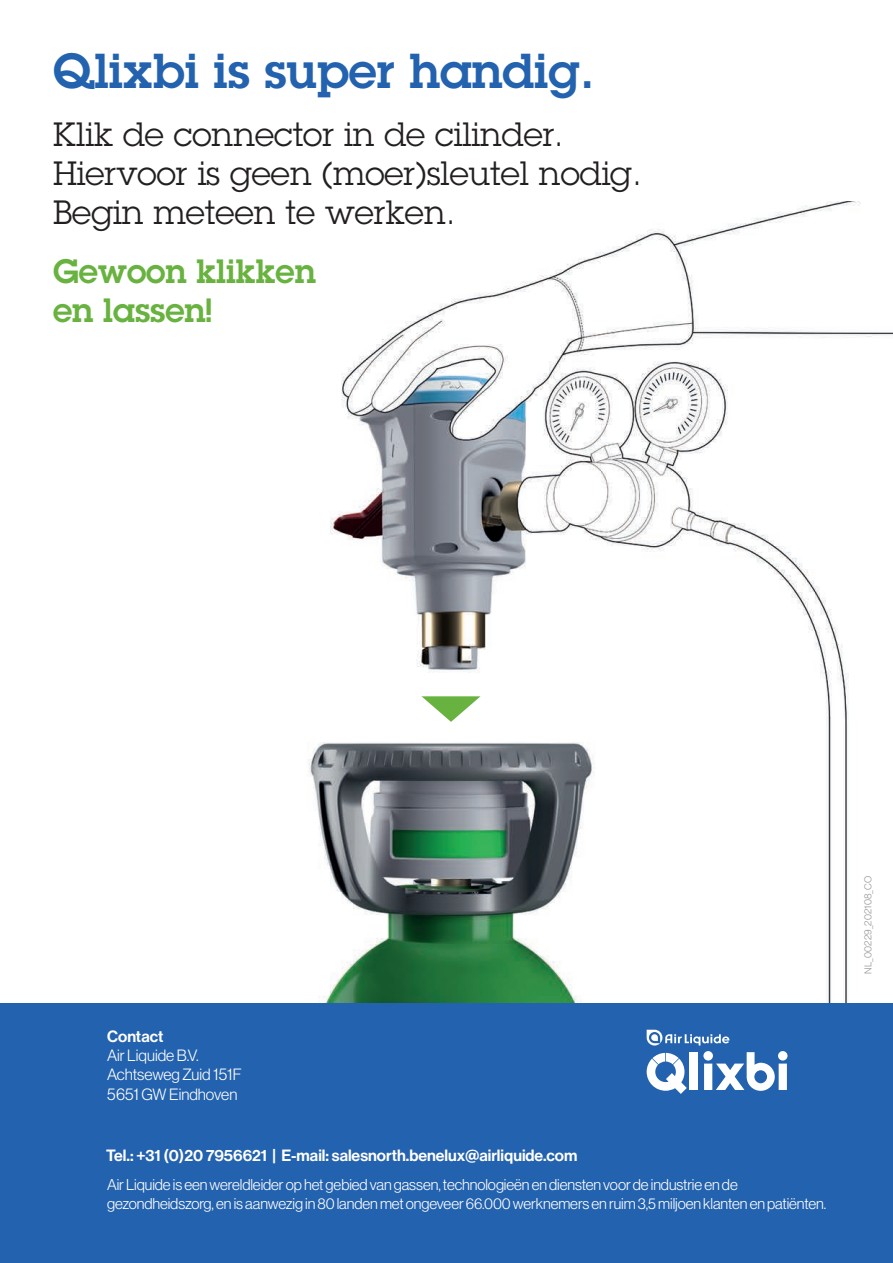
<style>
.page{position:relative;width:893px;height:1263px;background:#fff}
.page>*{position:absolute;margin:0;border:0;box-sizing:border-box;transform-origin:0 0}
.t1{font:600 48px "Lubalin Graph Std";color:#2362af}
.t2{font:33px/39px "Lubalin Graph Std";color:#231f20}
.t3{font:600 33px/39px "Lubalin Graph Std";color:#68b23f}
.t4{font:16.05px "N Haas Grotesk DS Std 65 Md";color:#fff}
.t5{font:16.05px/19.2px "N Haas Grotesk DS Std 45 Lt";color:#fff}
.t6{font:15.3px/19.2px "N Haas Grotesk DS Std 45 Lt";letter-spacing:-.005em;color:#fff}
.t7{font:9.75px "N Haas Grotesk DS Std 45 Lt";letter-spacing:.015em;color:#939598}
.s1{font-family:"N Haas Grotesk DS Std 95 Blk"}
</style>
<div class="page">
<img style="left:308px;top:202px;width:585px;height:801px">
<svg style="left:422px;top:696px;width:58px;height:26px"></svg>
<div style="left:0;top:1003px;width:893px;height:260px;background:#2362af"></div>
<svg style="left:647px;top:1030px;width:82px;height:15px"></svg>
<div style="left:690px;top:1052px;width:8px;height:38px;background:#fff"></div>
<svg style="left:647px;top:1053px;width:40px;height:41px"></svg>
<svg style="left:703px;top:1051px;width:84px;height:40px"></svg>
<h1 class="t1" style="left:53px;top:39px;width:543px">Qlixbi is super handig.</h1>
<h2 class="t2" style="left:53px;top:115px;width:590px">Klik de connector in de cilinder.<br>Hiervoor is geen (moer)sleutel nodig.<br>Begin meteen te werken.</h2>
<h2 class="t3" style="left:53px;top:251px;width:264px">Gewoon klikken en lassen!</h2>
<p class="t4" style="left:107px;top:1027px;width:58px">Contact</p>
<p class="t5" style="left:107px;top:1046px;width:136px">Air Liquide B.V.<br>Achtseweg Zuid 151F<br>5651 GW Eindhoven</p>
<p class="t4" style="left:106px;top:1146px;width:473px">Tel.: +31 (0)20 7956621 <span class="s1">|</span> E-mail: salesnorth.benelux@airliquide.com</p>
<p class="t6" style="left:107px;top:1175px;width:720px">Air Liquide is een wereldleider op het gebied van gassen, technologieën en diensten voor de industrie en de gezondheidszorg, en is aanwezig in 80 landen met ongeveer 66.000 werknemers en ruim 3,5 miljoen klanten en patiënten.</p>
<p class="t7" style="left:863px;top:974px;width:100px;rotate:-90deg">NL_00229_202108_CO</p>
</div>
